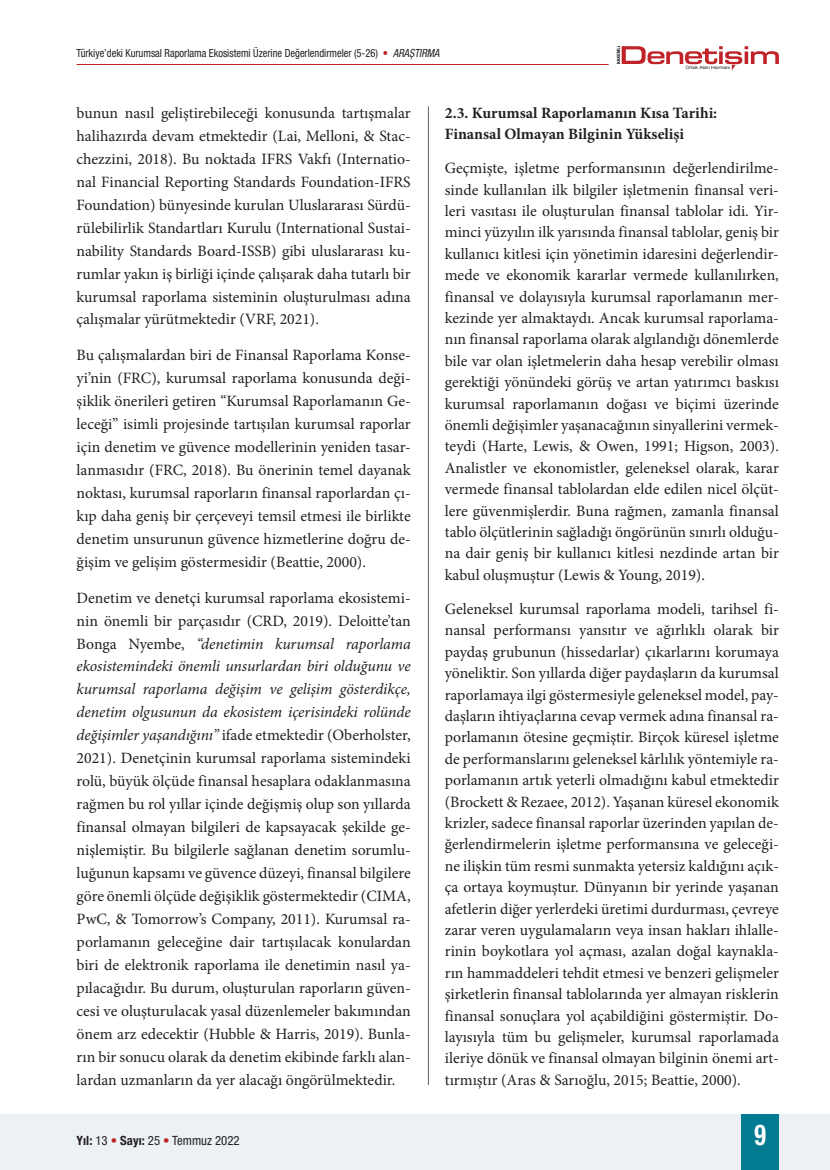
<style>
.page{position:relative;width:830px;height:1170px;background:#fff}
.page>*{position:absolute;margin:0;border:0;box-sizing:border-box;transform-origin:0 0}
.t1{font:700 condensed 28.8px "Helvetica Neue LT Pro";color:#fff;scale:.83 1}
.t2{font:15.75px/21.5px "Minion Pro";color:#231f20;text-align:justify}
.t3{font:700 15.75px/21.5px "Minion Pro";color:#231f20}
.t4{font:condensed 12.75px "Helvetica Neue LT Pro";color:#231f20}
.t5{font:condensed 11.25px "Helvetica Neue LT Pro";color:#231f20;scale:.93 1}
.t6{font:expanded 4.5px "Helvetica Neue LT Pro";color:#231f20;scale:.96 1}
.s1{color:#bf2227}
.s2{font-style:italic}
.s3{font-weight:700}
.s4{font-weight:700;color:#bf2227}
</style>
<div class="page">
<hr style="left:428px;top:106px;width:1px;height:978px;background:#636366">
<hr style="left:77px;top:64px;width:531px;height:1px;background:#bf2227">
<svg style="left:616px;top:46px;width:162px;height:24px"></svg>
<div style="left:0;top:1114px;width:829px;height:55px;background:#ebf1f4"></div>
<div style="left:741px;top:1114px;width:37px;height:55px;background:#007b91"></div>
<p class="t5" style="left:77px;top:47px;width:391px">Türkiye’deki Kurumsal Raporlama Ekosistemi Üzerine Değerlendirmeler (5-26) <span class="s1">•</span> <span class="s2">ARAŞTIRMA</span></p>
<p class="t6" style="left:685px;top:65px;width:48px">Ortak Aklın Harmanı</p>
<p class="t2" style="left:77px;top:101px;width:335px;line-height:23px">bunun nasıl geliştirebileceği konusunda tartışmalar halihazırda devam etmektedir (Lai, Melloni, &amp; Stac&shy;chezzini, 2018). Bu noktada IFRS Vakfı (Internatio&shy;nal Financial Reporting Standards Foundation-IFRS Foundation) bünyesinde kurulan Uluslararası Sürdü&shy;rülebilirlik Standartları Kurulu (International Sustai&shy;nability Standards Board-ISSB) gibi uluslararası ku&shy;rumlar yakın iş birliği içinde çalışarak daha tutarlı bir kurumsal raporlama sisteminin oluşturulması adına çalışmalar yürütmektedir (VRF, 2021).</p>
<p class="t2" style="left:77px;top:344px;width:335px;line-height:23px">Bu çalışmalardan biri de Finansal Raporlama Konse&shy;yi’nin (FRC), kurumsal raporlama konusunda deği&shy;şiklik önerileri getiren “Kurumsal Raporlamanın Ge&shy;leceği” isimli projesinde tartışılan kurumsal raporlar için denetim ve güvence modellerinin yeniden tasar&shy;lanmasıdır (FRC, 2018). Bu önerinin temel dayanak noktası, kurumsal raporların finansal raporlardan çı&shy;kıp daha geniş bir çerçeveyi temsil etmesi ile birlikte denetim unsurunun güvence hizmetlerine doğru de&shy;ğişim ve gelişim göstermesidir (Beattie, 2000).</p>
<p class="t2" style="left:77px;top:586px;width:335px;line-height:23px">Denetim ve denetçi kurumsal raporlama ekosistemi&shy;nin önemli bir parçasıdır (CRD, 2019). Deloitte’tan Bonga Nyembe, <span class="s2">“denetimin kurumsal raporlama ekosistemindeki önemli unsurlardan biri olduğunu ve kurumsal raporlama değişim ve gelişim gösterdikçe, denetim olgusunun da ekosistem içerisindeki rolünde değişimler yaşandığını”</span> ifade etmektedir (Oberholster, 2021). Denetçinin kurumsal raporlama sistemindeki rolü, büyük ölçüde finansal hesaplara odaklanmasına rağmen bu rol yıllar içinde değişmiş olup son yıllarda finansal olmayan bilgileri de kapsayacak şekilde ge&shy;nişlemiştir. Bu bilgilerle sağlanan denetim sorumlu&shy;luğunun kapsamı ve güvence düzeyi, finansal bilgilere göre önemli ölçüde değişiklik göstermektedir (CIMA, PwC, &amp; Tomorrow’s Company, 2011). Kurumsal ra&shy;porlamanın geleceğine dair tartışılacak konulardan biri de elektronik raporlama ile denetimin nasıl ya&shy;pılacağıdır. Bu durum, oluşturulan raporların güven&shy;cesi ve oluşturulacak yasal düzenlemeler bakımından önem arz edecektir (Hubble &amp; Harris, 2019). Bunla&shy;rın bir sonucu olarak da denetim ekibinde farklı alan&shy;lardan uzmanların da yer alacağı öngörülmektedir.</p>
<p class="t3" style="left:444px;top:102px;width:274px">2.3. Kurumsal Raporlamanın Kısa Tarihi:<br>Finansal Olmayan Bilginin Yükselişi</p>
<p class="t2" style="left:444px;top:157px;width:335px">Geçmişte, işletme performansının değerlendirilme&shy;sinde kullanılan ilk bilgiler işletmenin finansal veri&shy;leri vasıtası ile oluşturulan finansal tablolar idi. Yir&shy;minci yüzyılın ilk yarısında finansal tablolar, geniş bir kullanıcı kitlesi için yönetimin idaresini değerlendir&shy;mede ve ekonomik kararlar vermede kullanılırken, finansal ve dolayısıyla kurumsal raporlamanın mer&shy;kezinde yer almaktaydı. Ancak kurumsal raporlama&shy;nın finansal raporlama olarak algılandığı dönemlerde bile var olan işletmelerin daha hesap verebilir olması gerektiği yönündeki görüş ve artan yatırımcı baskısı kurumsal raporlamanın doğası ve biçimi üzerinde önemli değişimler yaşanacağının sinyallerini vermek&shy;teydi (Harte, Lewis, &amp; Owen, 1991; Higson, 2003).<br>Analistler ve ekonomistler, geleneksel olarak, karar vermede finansal tablolardan elde edilen nicel ölçüt&shy;lere güvenmişlerdir. Buna rağmen, zamanla finansal tablo ölçütlerinin sağladığı öngörünün sınırlı olduğu&shy;na dair geniş bir kullanıcı kitlesi nezdinde artan bir kabul oluşmuştur (Lewis &amp; Young, 2019).</p>
<p class="t2" style="left:444px;top:598px;width:335px">Geleneksel kurumsal raporlama modeli, tarihsel fi&shy;nansal performansı yansıtır ve ağırlıklı olarak bir paydaş grubunun (hissedarlar) çıkarlarını korumaya yöneliktir. Son yıllarda diğer paydaşların da kurumsal raporlamaya ilgi göstermesiyle geleneksel model, pay&shy;daşların ihtiyaçlarına cevap vermek adına finansal ra&shy;porlamanın ötesine geçmiştir. Birçok küresel işletme de performanslarını geleneksel kârlılık yöntemiyle ra&shy;porlamanın artık yeterli olmadığını kabul etmektedir (Brockett &amp; Rezaee, 2012). Yaşanan küresel ekonomik krizler, sadece finansal raporlar üzerinden yapılan de&shy;ğerlendirmelerin işletme performansına ve geleceği&shy;ne ilişkin tüm resmi sunmakta yetersiz kaldığını açık&shy;ça ortaya koymuştur. Dünyanın bir yerinde yaşanan afetlerin diğer yerlerdeki üretimi durdurması, çevreye zarar veren uygulamaların veya insan hakları ihlalle&shy;rinin boykotlara yol açması, azalan doğal kaynakla&shy;rın hammaddeleri tehdit etmesi ve benzeri gelişmeler şirketlerin finansal tablolarında yer almayan risklerin finansal sonuçlara yol açabildiğini göstermiştir. Do&shy;layısıyla tüm bu gelişmeler, kurumsal raporlamada ileriye dönük ve finansal olmayan bilginin önemi art&shy;tırmıştır (Aras &amp; Sarıoğlu, 2015; Beattie, 2000).</p>
<p class="t4" style="left:77px;top:1133px;width:164px"><span class="s3">Yıl:</span> 13 <span class="s4">•</span> <span class="s3">Sayı:</span> 25 <span class="s4">•</span> Temmuz 2022</p>
<h1 class="t1" style="left:754px;top:1117px;width:15px">9</h1>
</div>
